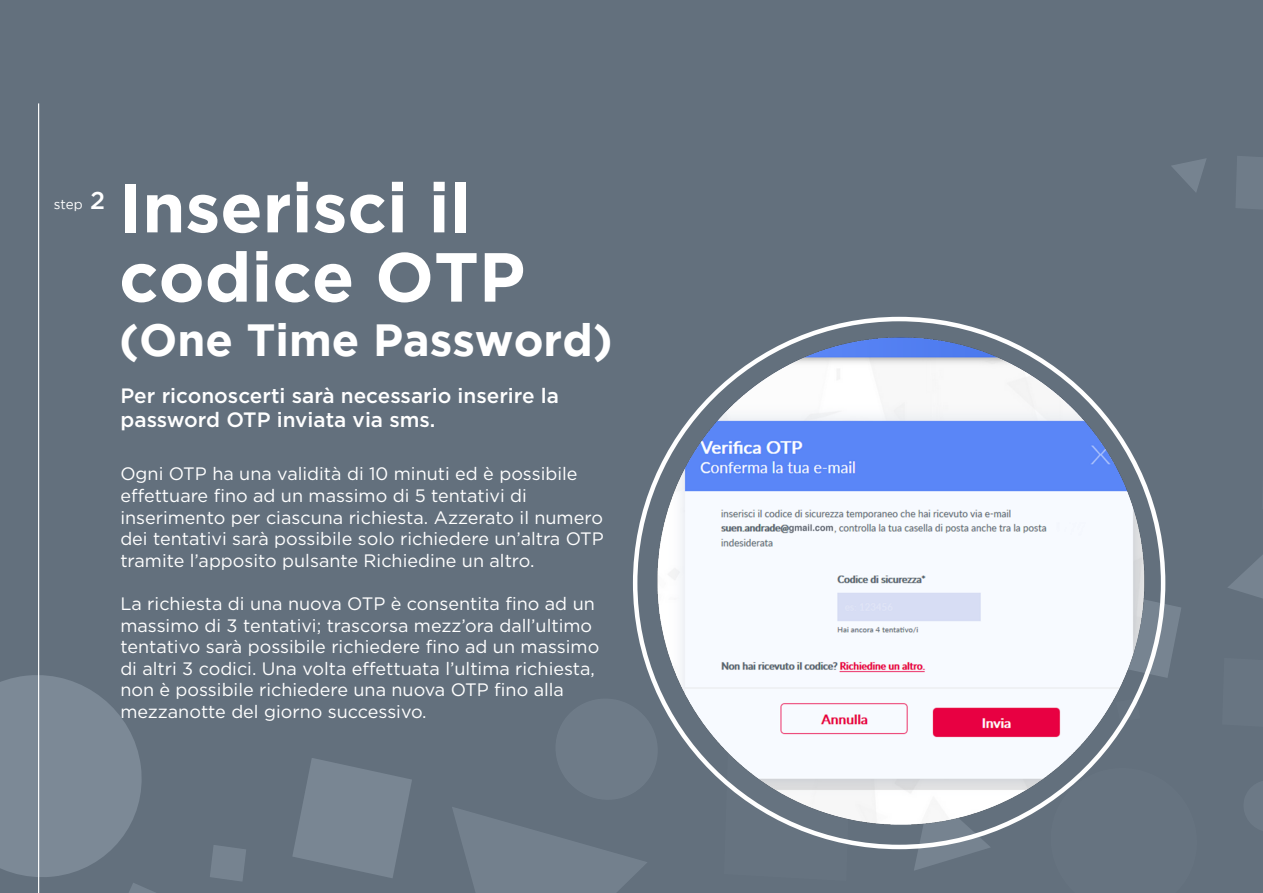
<style>
.page{position:relative;width:1263px;height:893px;background:#63707d}
.page>*{position:absolute;margin:0;border:0;box-sizing:border-box;transform-origin:0 0}
.t1{font:700 69.3px "Gotham";color:#fff}
.t2{font:700 45px "Gotham";color:#fff}
.t3{font:500 20.85px/24.9px "Gotham";color:#fff}
.t4{font:18px/21.6px "Gotham";color:#fff}
.t5{font:13.5px "Gotham";color:#fff}
.s1{font-weight:500;font-size:24.3px}
</style>
<div class="page">
<svg style="left:452px;top:807px;width:123px;height:86px"></svg>
<svg style="left:556px;top:710px;width:19px;height:77px"></svg>
<svg style="left:1172px;top:158px;width:34px;height:34px"></svg>
<svg style="left:293px;top:758px;width:119px;height:120px"></svg>
<svg style="left:0;top:670px;width:246px;height:223px"></svg>
<svg style="left:1236px;top:156px;width:27px;height:53px"></svg>
<img style="left:575px;top:316px;width:688px;height:577px">
<hr style="left:38px;top:103px;width:1px;height:790px;background:#fff">
<p class="t5" style="left:54px;top:197px;width:53px">step <span class="s1">2</span></p>
<p class="t1" style="left:119px;top:168px;width:353px">Inserisci il</p>
<p class="t1" style="left:119px;top:237px;width:408px">codice OTP</p>
<p class="t2" style="left:119px;top:314px;width:495px">(One Time Password)</p>
<p class="t3" style="left:121px;top:382px;width:440px">Per riconoscerti sarà necessario inserire la password OTP inviata via sms.</p>
<p class="t4" style="left:120px;top:463px;width:485px">Ogni OTP ha una validità di 10 minuti ed è possibile effettuare fino ad un massimo di 5 tentativi di inserimento per ciascuna richiesta. Azzerato il numero dei tentativi sarà possibile solo richiedere un’altra OTP tramite l’apposito pulsante Richiedine un altro.</p>
<p class="t4" style="left:120px;top:592px;width:480px">La richiesta di una nuova OTP è consentita fino ad un massimo di 3 tentativi; trascorsa mezz’ora dall’ultimo tentativo sarà possibile richiedere fino ad un massimo di altri 3 codici. Una volta effettuata l’ultima richiesta, non è possibile richiedere una nuova OTP fino alla mezzanotte del giorno successivo.</p>
</div>
